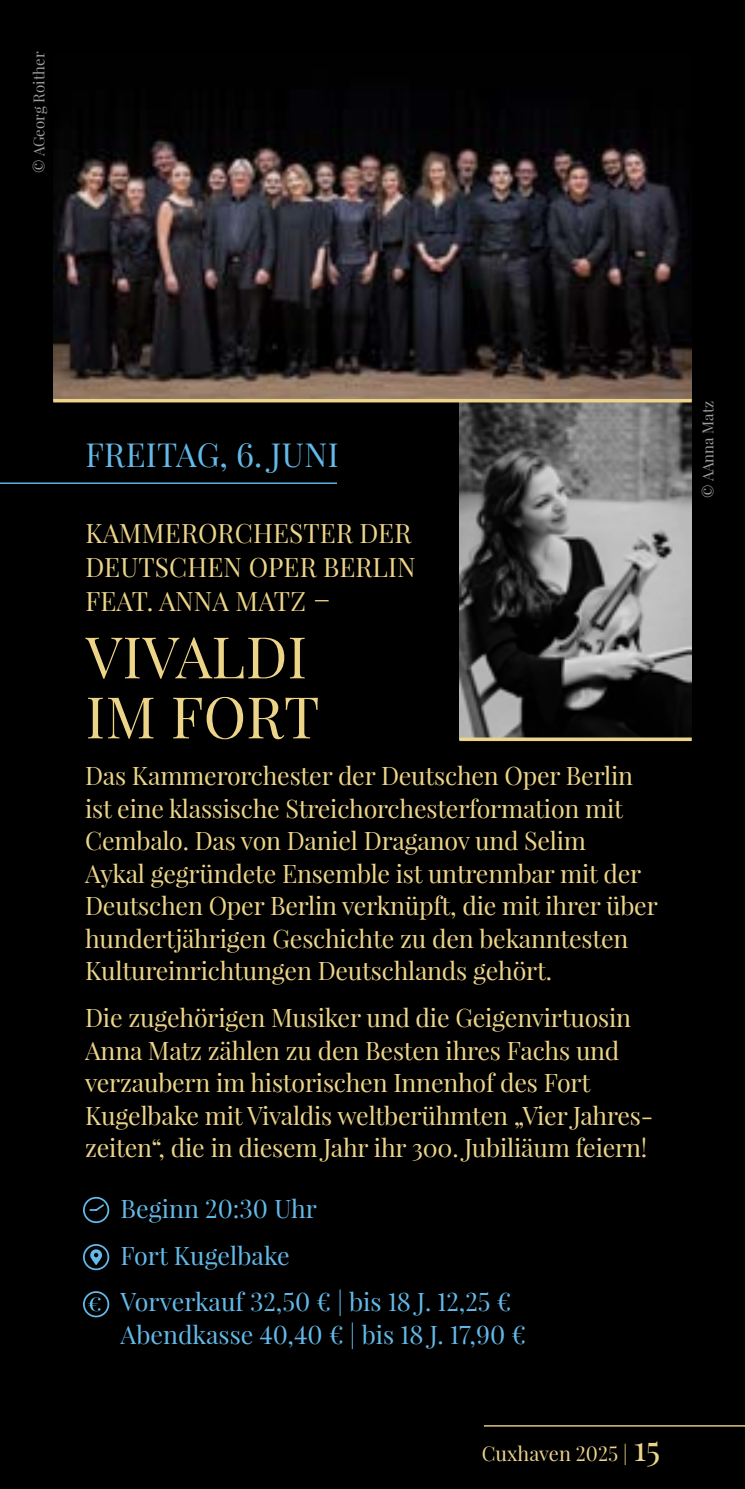
<style>
.page{position:relative;width:745px;height:1489px;background:#fff}
.page>*{position:absolute;margin:0;border:0;box-sizing:border-box;transform-origin:0 0}
.t1{font:57.5px/60px "Playfair Display";color:#ecd488}
.t2{font:32.5px "Playfair Display";letter-spacing:.01em;color:#63b9e9}
.t3{font:26.25px/33.8px "Playfair Display";letter-spacing:.005em;color:#ecd488}
.t4{font:25px/32.5px "Playfair Display";letter-spacing:-.01em;color:#ecd488}
.t5{font:25px/46.8px "Playfair Display";color:#63b9e9}
.t6{font:20px "Playfair Display";color:#ecd488}
.t7{font:15px "Playfair Display";color:#9d9d9c}
.s1{font-size:30px}
.s2{font-size:35px}
</style>
<div class="page">
<div style="left:0;top:0;width:744px;height:1488px;background:#000"></div>
<img style="left:53px;top:110px;width:638px;height:289px">
<img style="left:459px;top:402px;width:232px;height:335px">
<hr style="left:53px;top:399px;width:638px;height:3px;background:#ecd488">
<svg style="left:459px;top:737px;width:232px;height:4px"></svg>
<hr style="left:0;top:482px;width:337px;height:2px;background:#63b9e9">
<div style="left:83px;top:1243px;width:26px;height:27px;border:2px solid #63b9e9;border-radius:50%"></div>
<div style="left:83px;top:1290px;width:26px;height:27px;border:2px solid #63b9e9;border-radius:50%"></div>
<svg style="left:83px;top:1196px;width:27px;height:27px"></svg>
<svg style="left:90px;top:1249px;width:12px;height:15px"></svg>
<svg style="left:88px;top:1296px;width:12px;height:15px"></svg>
<hr style="left:483px;top:1424px;width:261px;height:2px;background:#ecd488">
<p class="t7" style="left:29px;top:173px;width:123px;rotate:-90deg">© AGeorg Roither</p>
<h2 class="t2" style="left:85px;top:434px;width:254px">FREITAG, 6. JUNI</h2>
<p class="t3" style="left:85px;top:516px;width:332px">KAMMERORCHESTER DER<br>DEUTSCHEN OPER BERLIN<br>FEAT. ANNA MATZ <span class="s1">–</span></p>
<h1 class="t1" style="left:86px;top:626px;width:235px">VIVALDI<br>IM FORT</h1>
<p class="t4" style="left:85px;top:759px;width:574px">Das Kammerorchester der Deutschen Oper Berlin ist eine klassische Streichorchesterformation mit Cembalo. Das von Daniel Draganov und Selim<br>Aykal gegründete Ensemble ist untrennbar mit der Deutschen Oper Berlin verknüpft, die mit ihrer über hundertjährigen Geschichte zu den bekanntesten Kultureinrichtungen Deutschlands gehört.</p>
<p class="t4" style="left:85px;top:1001px;width:569px">Die zugehörigen Musiker und die Geigenvirtuosin Anna Matz zählen zu den Besten ihres Fachs und verzaubern im historischen Innenhof des Fort Kugelbake mit Vivaldis weltberühmten „Vier Jahres&shy;zeiten“, die in diesem Jahr ihr 300. Jubiliäum feiern!</p>
<p class="t5" style="left:120px;top:1184px;width:392px">Beginn 20:30 Uhr<br>Fort Kugelbake<br>Vorverkauf 32,50 € | bis 18 J. 12,25 €</p>
<p class="t5" style="left:120px;top:1310px;width:407px">Abendkasse 40,40 € | bis 18 J. 17,90 €</p>
<p class="t6" style="left:481px;top:1440px;width:180px">Cuxhaven 2025 | <span class="s2">15</span></p>
<p class="t7" style="left:697px;top:498px;width:99px;rotate:-90deg">© AAnna Matz</p>
</div>
